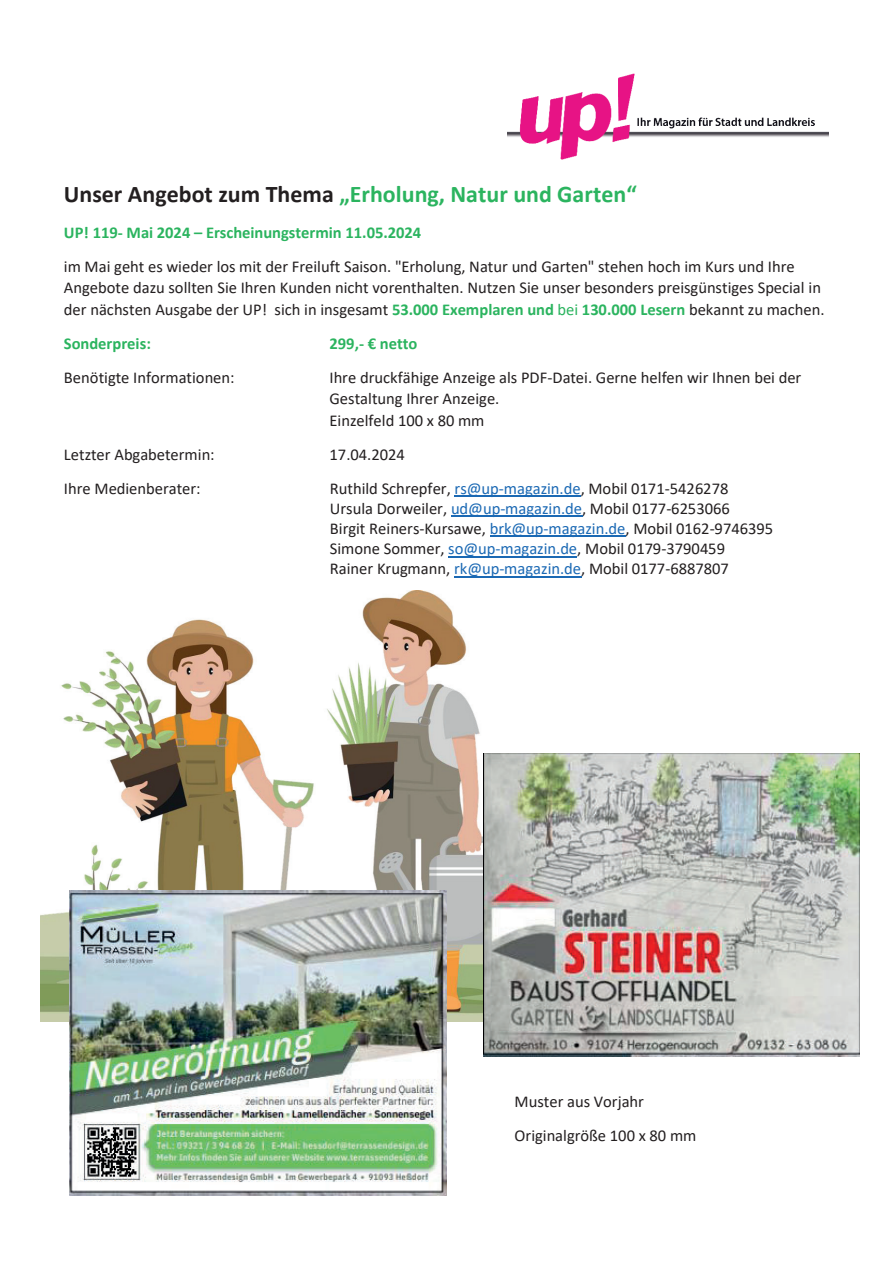
<style>
.page{position:relative;width:893px;height:1263px;background:#fff}
.page>*{position:absolute;margin:0;border:0;box-sizing:border-box;transform-origin:0 0}
.t1{font:700 24px "Calibri";color:#2bb45f}
.t2{font:16.5px/21.8px "Calibri";color:#231f20}
.t3{font:700 16.5px "Calibri";color:#2bb45f}
.s1{color:#231f20}
.s2{font-weight:700;color:#2bb45f}
.s3{color:#2bb45f}
.s4{color:#1b69b4}
</style>
<div class="page">
<hr style="left:455px;top:495px;width:126px;height:2px;background:#1b69b4">
<hr style="left:451px;top:516px;width:131px;height:1px;background:#1b69b4">
<hr style="left:490px;top:536px;width:135px;height:1px;background:#1b69b4">
<hr style="left:448px;top:556px;width:129px;height:1px;background:#1b69b4">
<hr style="left:454px;top:576px;width:127px;height:1px;background:#1b69b4">
<img style="left:507px;top:73px;width:321px;height:87px">
<img style="left:40px;top:590px;width:444px;height:432px">
<img style="left:484px;top:753px;width:376px;height:303px">
<img style="left:70px;top:891px;width:377px;height:304px">
<h1 class="t1" style="left:64px;top:177px;width:574px"><span class="s1">Unser Angebot zum Thema</span> „Erholung, Natur und Garten“</h1>
<p class="t3" style="left:64px;top:221px;width:359px">UP! 119- Mai 2024 – Erscheinungstermin 11.05.2024</p>
<p class="t2" style="left:64px;top:255px;width:762px">im Mai geht es wieder los mit der Freiluft Saison. "Erholung, Natur und Garten" stehen hoch im Kurs und Ihre<br>Angebote dazu sollten Sie Ihren Kunden nicht vorenthalten. Nutzen Sie unser besonders preisgünstiges Special in der nächsten Ausgabe der UP! sich in insgesamt <span class="s2">53.000 Exemplaren und</span> <span class="s3">bei</span> <span class="s2">130.000 Lesern</span> bekannt zu machen.</p>
<p class="t3" style="left:64px;top:332px;width:89px">Sonderpreis:</p>
<p class="t3" style="left:329px;top:332px;width:89px">299,- € netto</p>
<p class="t2" style="left:64px;top:366px;width:172px">Benötigte Informationen:</p>
<p class="t2" style="left:329px;top:366px;width:473px">Ihre druckfähige Anzeige als PDF-Datei. Gerne helfen wir Ihnen bei der<br>Gestaltung Ihrer Anzeige.<br>Einzelfeld 100 x 80 mm</p>
<p class="t2" style="left:64px;top:443px;width:152px">Letzter Abgabetermin:</p>
<p class="t2" style="left:329px;top:443px;width:77px">17.04.2024</p>
<p class="t2" style="left:64px;top:477px;width:138px">Ihre Medienberater:</p>
<p class="t2" style="left:330px;top:478px;width:445px;line-height:20.1px">Ruthild Schrepfer, <span class="s4">rs@up-magazin.de</span>, Mobil 0171-5426278<br>Ursula Dorweiler, <span class="s4">ud@up-magazin.de</span>, Mobil 0177-6253066<br>Birgit Reiners-Kursawe, <span class="s4">brk@up-magazin.de</span>, Mobil 0162-9746395<br>Simone Sommer, <span class="s4">so@up-magazin.de</span>, Mobil 0179-3790459<br>Rainer Krugmann, <span class="s4">rk@up-magazin.de</span>, Mobil 0177-6887807</p>
<p class="t2" style="left:515px;top:1084px;width:183px;line-height:33.9px">Muster aus Vorjahr<br>Originalgröße 100 x 80 mm</p>
</div>
